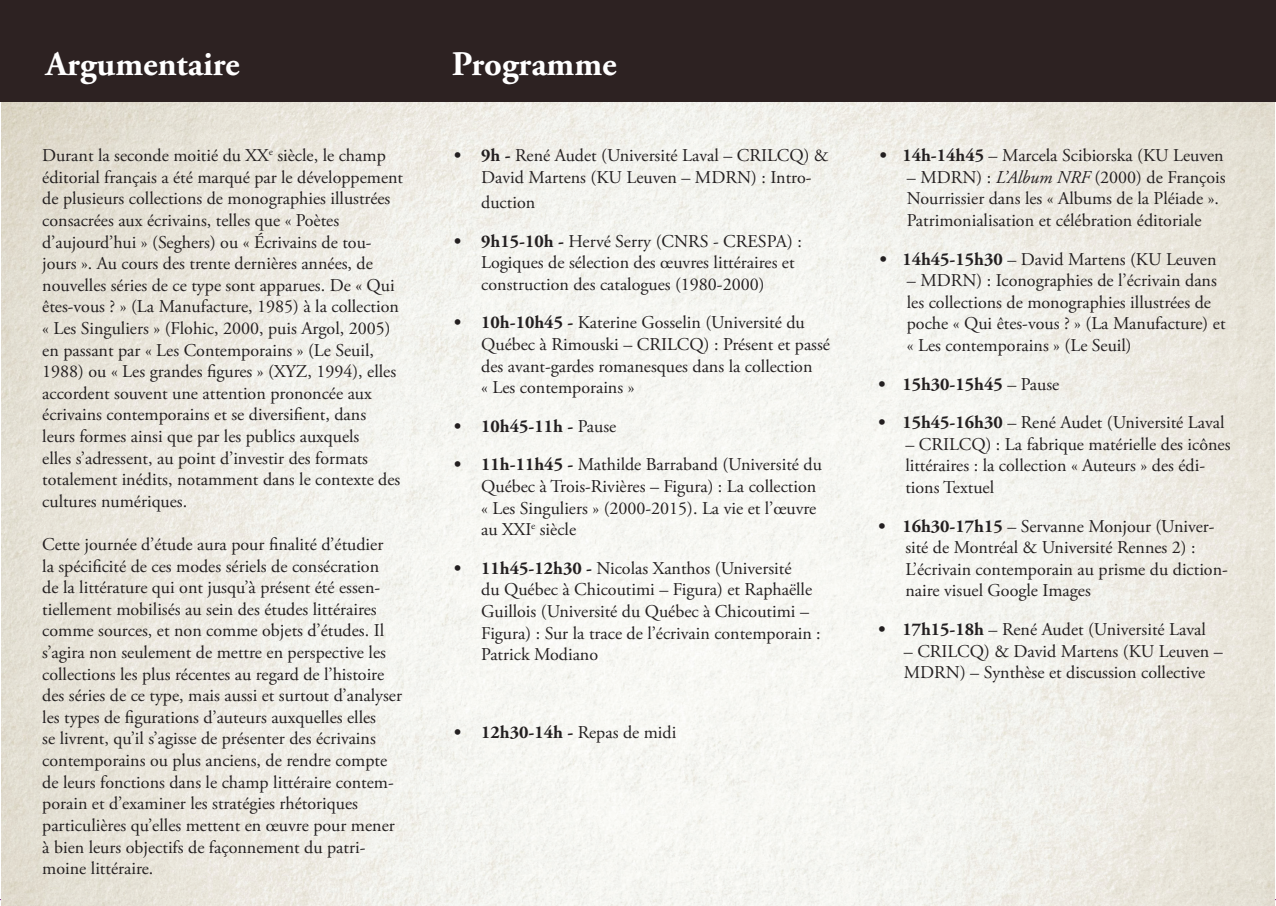
<style>
.page{position:relative;width:1276px;height:906px;background:#fff}
.page>*{position:absolute;margin:0;border:0;box-sizing:border-box;transform-origin:0 0}
.t1{font:700 34.5px "Adobe Garamond Pro";color:#fff}
.t2{font:18px/21.6px "Adobe Garamond Pro";color:#231f20}
.t3{font:700 18px "Adobe Garamond Pro";color:#231f20}
.s1{font-weight:700}
.s2{font-weight:400}
.s3{font-style:italic}
</style>
<div class="page">
<hr style="left:0;top:899px;width:1276px;height:1px;background:#832890">
<img style="left:1px;top:101px;width:1274px;height:805px">
<div style="left:0;top:0;width:1276px;height:101px;background:#2d2222"></div>
<h1 class="t1" style="left:46px;top:44px;width:195px">Argumentaire</h1>
<h1 class="t1" style="left:452px;top:44px;width:166px">Programme</h1>
<p class="t2" style="left:42px;top:145px;width:362px">Durant la seconde moitié du XX<sup>e</sup> siècle, le champ éditorial français a été marqué par le développement de plusieurs collections de monographies illustrées consacrées aux écrivains, telles que « Poètes d’aujourd’hui » (Seghers) ou « Écrivains de tou&shy;jours ». Au cours des trente dernières années, de nouvelles séries de ce type sont apparues. De « Qui êtes-vous ? » (La Manufacture, 1985) à la collection « Les Singuliers » (Flohic, 2000, puis Argol, 2005) en passant par « Les Contemporains » (Le Seuil, 1988) ou « Les grandes figures » (XYZ, 1994), elles accordent souvent une attention prononcée aux écrivains contemporains et se diversifient, dans leurs formes ainsi que par les publics auxquels<br>elles s’adressent, au point d’investir des formats totalement inédits, notamment dans le contexte des cultures numériques.</p>
<p class="t2" style="left:42px;top:534px;width:361px">Cette journée d’étude aura pour finalité d’étudier<br>la spécificité de ces modes sériels de consécration<br>de la littérature qui ont jusqu’à présent été essen&shy;tiellement mobilisés au sein des études littéraires comme sources, et non comme objets d’études. Il s’agira non seulement de mettre en perspective les collections les plus récentes au regard de l’histoire des séries de ce type, mais aussi et surtout d’analyser les types de figurations d’auteurs auxquelles elles<br>se livrent, qu’il s’agisse de présenter des écrivains contemporains ou plus anciens, de rendre compte de leurs fonctions dans le champ littéraire contem&shy;porain et d’examiner les stratégies rhétoriques particulières qu’elles mettent en œuvre pour mener à bien leurs objectifs de façonnement du patri&shy;moine littéraire.</p>
<p class="t2" style="left:454px;top:145px;width:376px;text-align:center"><span class="s1">• 9h -</span> René Audet (Université Laval – CRILCQ) &amp;<br>David Martens (KU Leuven – MDRN) : Intro-</p>
<p class="t2" style="left:481px;top:192px;width:55px">duction</p>
<p class="t2" style="left:481px;top:231px;width:322px;text-indent:-27px"><span class="s1">• 9h15-10h -</span> Hervé Serry (CNRS - CRESPA) :<br>Logiques de sélection des œuvres littéraires et construction des catalogues (1980-2000)</p>
<p class="t2" style="left:481px;top:312px;width:350px;text-indent:-27px"><span class="s1">• 10h-10h45 -</span> Katerine Gosselin (Université du Québec à Rimouski – CRILCQ) : Présent et passé des avant-gardes romanesques dans la collection<br>« Les contemporains »</p>
<p class="t3" style="left:454px;top:415px;width:164px">• 10h45-11h - <span class="s2">Pause</span></p>
<p class="t2" style="left:481px;top:454px;width:342px;text-indent:-27px"><span class="s1">• 11h-11h45 -</span> Mathilde Barraband (Université du Québec à Trois-Rivières – Figura) : La collection « Les Singuliers » (2000-2015). La vie et l’œuvre au XXI<sup>e</sup> siècle</p>
<p class="t2" style="left:481px;top:558px;width:341px;text-indent:-27px"><span class="s1">• 11h45-12h30 -</span> Nicolas Xanthos (Université<br>du Québec à Chicoutimi – Figura) et Raphaëlle Guillois (Université du Québec à Chicoutimi – Figura) : Sur la trace de l’écrivain contemporain :<br>Patrick Modiano</p>
<p class="t3" style="left:454px;top:721px;width:224px">• 12h30-14h - <span class="s2">Repas de midi</span></p>
<p class="t2" style="left:880px;top:145px;width:345px"><span class="s1">• 14h-14h45</span> – Marcela Scibiorska (KU Leuven</p>
<p class="t2" style="left:907px;top:167px;width:320px">– MDRN) : <span class="s3">L’Album NRF</span> (2000) de François<br>Nourrissier dans les « Albums de la Pléiade ».<br>Patrimonialisation et célébration éditoriale</p>
<p class="t2" style="left:880px;top:249px;width:338px"><span class="s1">• 14h45-15h30</span> – David Martens (KU Leuven</p>
<p class="t2" style="left:907px;top:270px;width:320px">– MDRN) : Iconographies de l’écrivain dans les collections de monographies illustrées de poche « Qui êtes-vous ? » (La Manufacture) et « Les contemporains » (Le Seuil)</p>
<p class="t3" style="left:878px;top:373px;width:183px">• 15h30-15h45 <span class="s2">– Pause</span></p>
<p class="t2" style="left:878px;top:412px;width:348px"><span class="s1">• 15h45-16h30</span> – René Audet (Université Laval</p>
<p class="t2" style="left:905px;top:434px;width:327px">– CRILCQ) : La fabrique matérielle des icônes littéraires : la collection « Auteurs » des édi&shy;tions Textuel</p>
<p class="t2" style="left:905px;top:516px;width:324px;text-indent:-27px"><span class="s1">• 16h30-17h15</span> – Servanne Monjour (Univer&shy;sité de Montréal &amp; Université Rennes 2) :<br>L’écrivain contemporain au prisme du diction&shy;naire visuel Google Images</p>
<p class="t2" style="left:878px;top:619px;width:329px"><span class="s1">• 17h15-18h</span> – René Audet (Université Laval</p>
<p class="t2" style="left:904px;top:641px;width:320px">– CRILCQ) &amp; David Martens (KU Leuven –<br>MDRN) – Synthèse et discussion collective</p>
</div>
